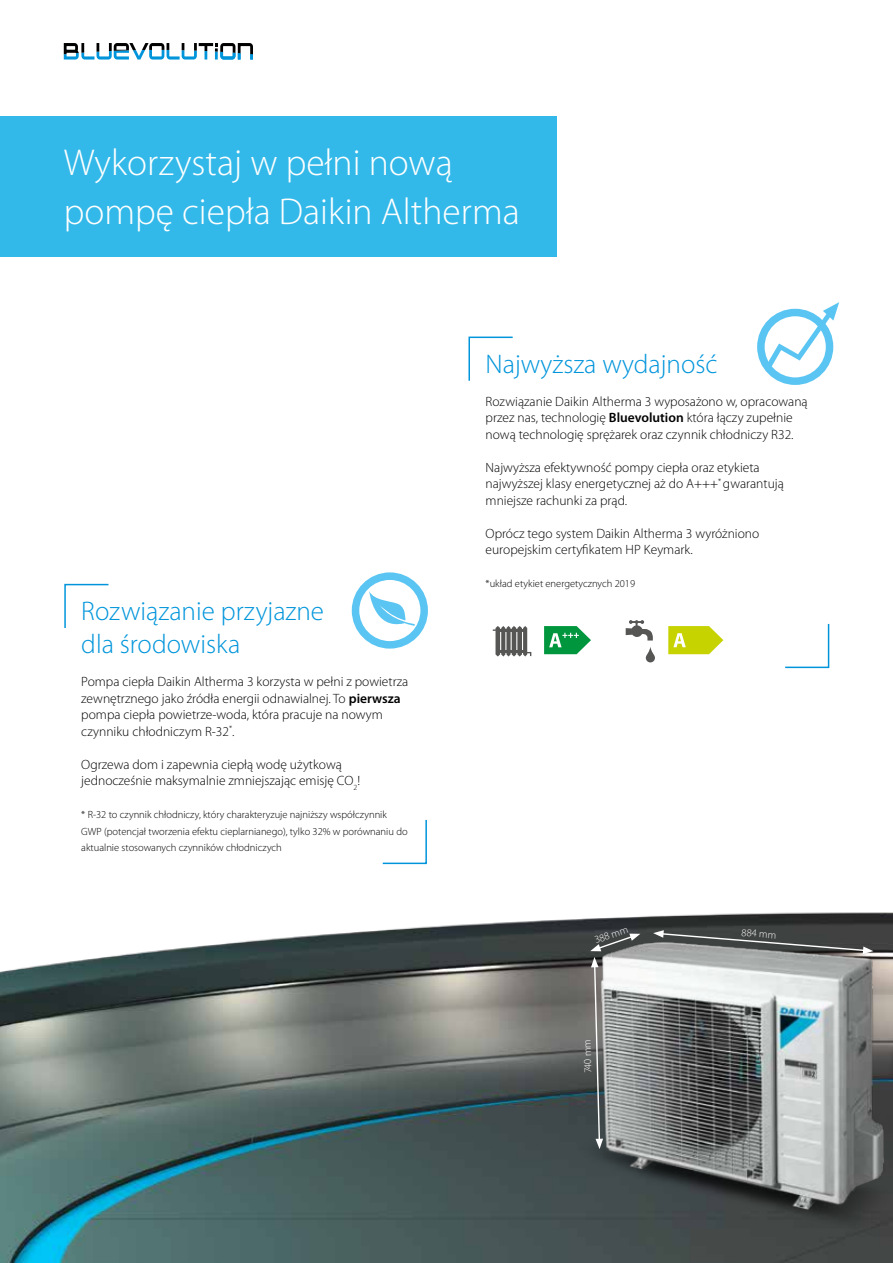
<style>
.page{position:relative;width:893px;height:1263px;background:#fff}
.page>*{position:absolute;margin:0;border:0;box-sizing:border-box;transform-origin:0 0}
.t1{font:300 37.5px/49.5px "Myriad Pro";color:#fff}
.t2{font:300 27px/33px "Myriad Pro";color:#0095db}
.t3{font:300 13.5px/16.5px "Myriad Pro";color:#000}
.t4{font:300 10.5px/16.5px "Myriad Pro";color:#000}
.t5{font:300 10.5px "Myriad Pro";color:#fff}
.s1{font-weight:600}
</style>
<div class="page">
<img style="left:0;top:912px;width:800px;height:351px">
<img style="left:800px;top:912px;width:93px;height:351px">
<img style="left:523px;top:938px;width:370px;height:308px">
<div style="left:0;top:117px;width:557px;height:140px;background:#33b9e9"></div>
<svg style="left:64px;top:583px;width:45px;height:45px"></svg>
<svg style="left:653px;top:930px;width:220px;height:24px;background:#5f6161"></svg>
<svg style="left:591px;top:957px;width:12px;height:192px;background:#727474"></svg>
<svg style="left:590px;top:933px;width:50px;height:18px"></svg>
<svg style="left:355px;top:576px;width:69px;height:69px"></svg>
<div style="left:352px;top:572px;width:76px;height:77px;border:8px solid #5ac5f2;border-radius:50%"></div>
<svg style="left:369px;top:591px;width:47px;height:40px"></svg>
<svg style="left:382px;top:819px;width:45px;height:46px"></svg>
<svg style="left:64px;top:43px;width:189px;height:17px"></svg>
<svg style="left:646px;top:647px;width:9px;height:15px"></svg>
<svg style="left:626px;top:620px;width:27px;height:20px"></svg>
<svg style="left:493px;top:626px;width:39px;height:30px"></svg>
<svg style="left:668px;top:626px;width:55px;height:28px"></svg>
<svg style="left:544px;top:626px;width:47px;height:28px"></svg>
<svg style="left:761px;top:312px;width:68px;height:69px"></svg>
<div style="left:757px;top:309px;width:76px;height:76px;border:8px solid #5ac5f2;border-radius:50%"></div>
<svg style="left:767px;top:302px;width:72px;height:69px"></svg>
<svg style="left:468px;top:336px;width:45px;height:45px"></svg>
<svg style="left:785px;top:623px;width:45px;height:46px"></svg>
<h1 class="t1" style="left:64px;top:138px;width:457px">Wykorzystaj w pełni nową pompę ciepła Daikin Altherma</h1>
<h2 class="t2" style="left:81px;top:595px;width:244px">Rozwiązanie przyjazne dla środowiska</h2>
<p class="t3" style="left:81px;top:673px;width:329px">Pompa ciepła Daikin Altherma 3 korzysta w pełni z powietrza zewnętrznego jako źródła energii odnawialnej. To <span class="s1">pierwsza </span>pompa ciepła powietrze-woda, która pracuje na nowym czynniku chłodniczym R-32<sup>*</sup>.</p>
<p class="t3" style="left:81px;top:756px;width:280px">Ogrzewa dom i zapewnia ciepłą wodę użytkową jednocześnie maksymalnie zmniejszając emisję CO<sub>2</sub>!</p>
<p class="t4" style="left:81px;top:806px;width:328px">* R-32 to czynnik chłodniczy, który charakteryzuje najniższy współczynnik<br>GWP (potencjał tworzenia efektu cieplarnianego), tylko 32% w porównaniu do aktualnie stosowanych czynników chłodniczych</p>
<h2 class="t2" style="left:486px;top:347px;width:233px">Najwyższa wydajność</h2>
<p class="t3" style="left:486px;top:393px;width:324px">Rozwiązanie Daikin Altherma 3 wyposażono w, opracowaną przez nas, technologię <span class="s1">Bluevolution</span> która łączy zupełnie nową technologię sprężarek oraz czynnik chłodniczy R32.</p>
<p class="t3" style="left:486px;top:459px;width:300px">Najwyższa efektywność pompy ciepła oraz etykieta najwyższej klasy energetycznej aż do A+++<sup>*</sup> gwarantują mniejsze rachunki za prąd.</p>
<p class="t3" style="left:486px;top:525px;width:275px">Oprócz tego system Daikin Altherma 3 wyróżniono europejskim certyfikatem HP Keymark.</p>
<p class="t4" style="left:486px;top:575px;width:151px">*układ etykiet energetycznych 2019</p>
<p class="t5" style="left:594px;top:934px;width:36px;rotate:-19deg">388 mm</p>
<p class="t5" style="left:582px;top:1072px;width:35px;rotate:-92deg">740 mm</p>
<p class="t5" style="left:742px;top:926px;width:36px;rotate:5deg">884 mm</p>
</div>
